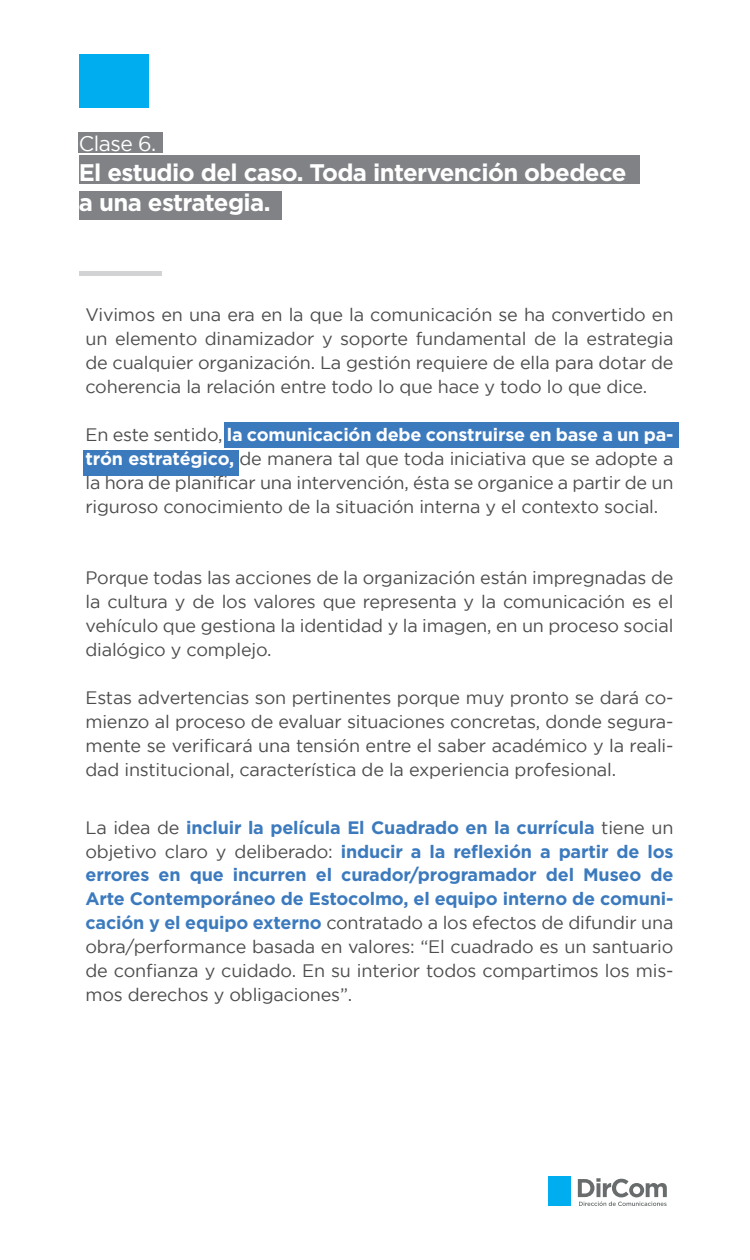
<style>
.page{position:relative;width:750px;height:1260px;background:#fff}
.page>*{position:absolute;margin:0;border:0;box-sizing:border-box;transform-origin:0 0}
.t1{font:700 24px/30px "Gotham";letter-spacing:-.025em;color:#fff}
.t2{font:21px "Gotham";letter-spacing:-.025em;color:#fff}
.t3{font:18px/24px "Gotham";letter-spacing:-.01em;color:#4d4d4d;text-align:justify}
.s1{font-weight:700;color:#fff}
.s2{font-weight:700;color:#3c7abe}
</style>
<div class="page">
<div style="left:79px;top:191px;width:202px;height:28px;background:#808285"></div>
<div style="left:79px;top:54px;width:69px;height:54px;background:#00aeef"></div>
<div style="left:79px;top:132px;width:84px;height:21px;background:#808285"></div>
<div style="left:79px;top:155px;width:560px;height:28px;background:#808285"></div>
<hr style="left:79px;top:272px;width:82px;height:4px;background:#d1d3d4">
<svg style="left:578px;top:1178px;width:89px;height:28px"></svg>
<div style="left:548px;top:1177px;width:22px;height:29px;background:#00aeef"></div>
<div style="left:224px;top:423px;width:455px;height:25px;background:#3c7abe"></div>
<div style="left:83px;top:450px;width:156px;height:25px;background:#3c7abe"></div>
<p class="t2" style="left:79px;top:132px;width:79px">Clase 6.</p>
<h1 class="t1" style="left:79px;top:157px;width:549px">El estudio del caso. Toda intervención obedece a una estrategia.</h1>
<p class="t3" style="left:86px;top:303px;width:590px">Vivimos en una era en la que la comunicación se ha convertido en un elemento dinamizador y soporte fundamental de la estrategia de cualquier organización. La gestión requiere de ella para dotar de coherencia la relación entre todo lo que hace y todo lo que dice.</p>
<p class="t3" style="left:86px;top:423px;width:590px">En este sentido, <span class="s1">la comunicación debe construirse en base a un pa&shy;trón estratégico,</span> de manera tal que toda iniciativa que se adopte a la hora de planificar una intervención, ésta se organice a partir de un riguroso conocimiento de la situación interna y el contexto social.</p>
<p class="t3" style="left:86px;top:565px;width:590px">Porque todas las acciones de la organización están impregnadas de la cultura y de los valores que representa y la comunicación es el vehículo que gestiona la identidad y la imagen, en un proceso social dialógico y complejo.</p>
<p class="t3" style="left:86px;top:685px;width:590px">Estas advertencias son pertinentes porque muy pronto se dará co&shy;mienzo al proceso de evaluar situaciones concretas, donde segura&shy;mente se verificará una tensión entre el saber académico y la reali&shy;dad institucional, característica de la experiencia profesional.</p>
<p class="t3" style="left:86px;top:815px;width:590px">La idea de <span class="s2">incluir la película El Cuadrado en la currícula</span> tiene un objetivo claro y deliberado: <span class="s2">inducir a la reflexión a partir de los errores en que incurren el curador/programador del Museo de Arte Contemporáneo de Estocolmo, el equipo interno de comuni&shy;cación y el equipo externo</span> contratado a los efectos de difundir una obra/performance basada en valores: “El cuadrado es un santuario de confianza y cuidado. En su interior todos compartimos los mis&shy;mos derechos y obligaciones”.</p>
</div>
